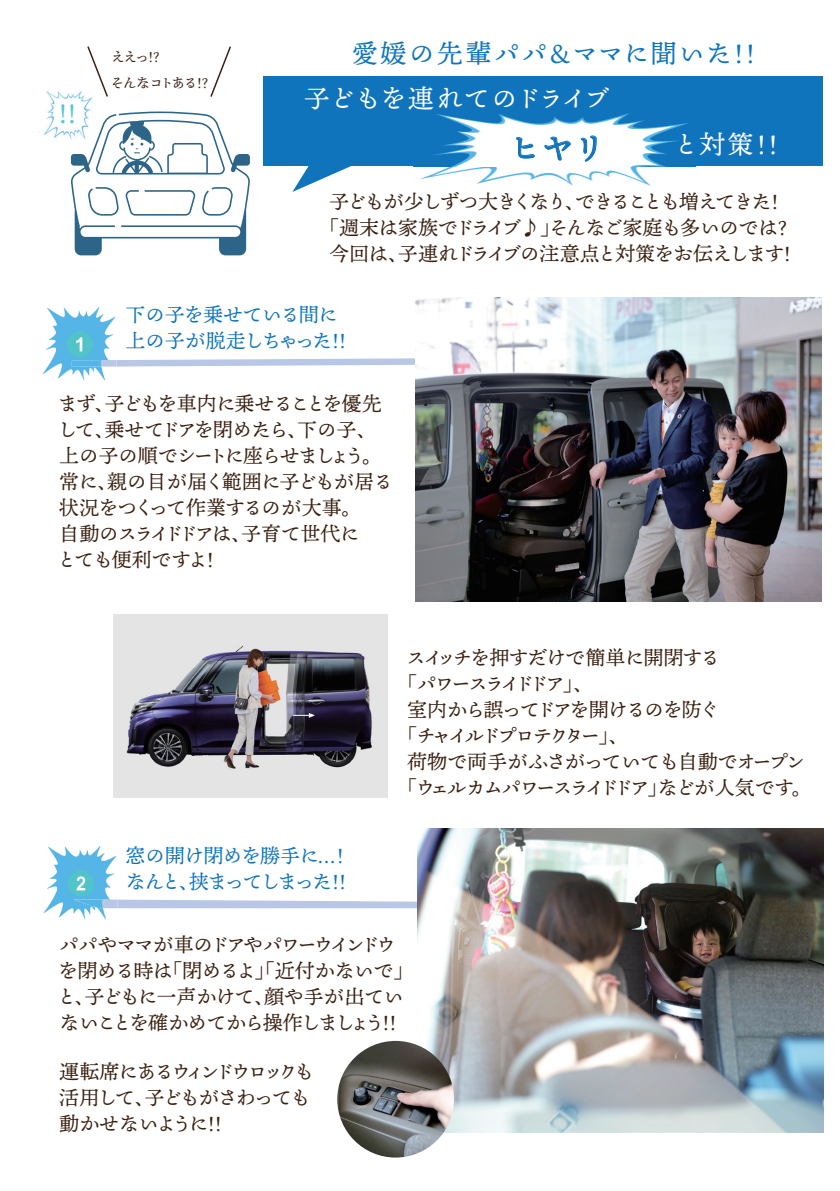
<style>
.page{position:relative;width:840px;height:1191px;background:#fff}
.page>*{position:absolute;margin:0;border:0;box-sizing:border-box;transform-origin:0 0}
.t1{font:34px "Ten Mincho";color:#1074bc}
.t2{font:26px "Ten Mincho";letter-spacing:-.01em;color:#fff}
.t3{font:26px "Ten Mincho";letter-spacing:.07em;color:#1074bc}
.t4{font:24px "BIZ UDP Mincho Medium";color:#5bc6cf}
.t5{font:20px/26px "Ten Mincho";letter-spacing:-.08em;color:#3a2111;text-align:center}
.t6{font:20px/26px "Ten Mincho";letter-spacing:-.055em;color:#3a2111}
.t7{font:20px/26px "Ten Mincho";letter-spacing:-.1em;color:#3a2111}
.t8{font:20px "Ten Mincho";letter-spacing:-.045em;color:#3a2111}
.t9{font:20px/26px "Ten Mincho";letter-spacing:-.065em;color:#1074bc}
.t10{font:20px "Ten Mincho";letter-spacing:-.18em;color:#3a2111}
.t11{font:20px/26px "Ten Mincho";letter-spacing:-.045em;color:#1074bc}
.t12{font:20px "Ten Mincho";letter-spacing:-.125em;color:#3a2111}
.t13{font:14px "Ten Mincho";letter-spacing:-.145em;color:#3a2111}
</style>
<div class="page">
<svg style="left:292px;top:166px;width:59px;height:26px"></svg>
<div style="left:263px;top:76px;width:559px;height:90px;background:#1074bc"></div>
<img style="left:43px;top:90px;width:49px;height:49px">
<svg style="left:71px;top:111px;width:179px;height:144px"></svg>
<svg style="left:116px;top:358px;width:299px;height:8px;background:#c6d2ea"></svg>
<img style="left:415px;top:297px;width:406px;height:304px">
<img style="left:42px;top:307px;width:74px;height:74px">
<img style="left:72px;top:360px;width:44px;height:7px">
<div style="left:66px;top:331px;width:27px;height:26px;background:#52c3c8;border-radius:50%"></div>
<svg style="left:76px;top:337px;width:6px;height:14px"></svg>
<svg style="left:86px;top:46px;width:22px;height:52px"></svg>
<svg style="left:210px;top:46px;width:21px;height:51px"></svg>
<img style="left:413px;top:113px;width:282px;height:73px">
<svg style="left:515px;top:136px;width:20px;height:23px"></svg>
<svg style="left:543px;top:136px;width:28px;height:25px"></svg>
<svg style="left:580px;top:135px;width:17px;height:27px"></svg>
<svg style="left:117px;top:899px;width:300px;height:9px"></svg>
<img style="left:43px;top:846px;width:74px;height:74px">
<img style="left:73px;top:899px;width:44px;height:9px">
<div style="left:68px;top:870px;width:26px;height:26px;background:#52c3c8;border-radius:50%"></div>
<svg style="left:76px;top:876px;width:9px;height:14px"></svg>
<img style="left:417px;top:828px;width:406px;height:304px">
<img style="left:337px;top:1041px;width:116px;height:116px;border-radius:58px">
<img style="left:113px;top:615px;width:274px;height:182px">
<p class="t4" style="left:58px;top:102px;width:20px">!!</p>
<p class="t13" style="left:111px;top:49px;width:53px">ええっ！？</p>
<p class="t3" style="left:352px;top:39px;width:412px">愛媛の先輩パパ&amp;ママに聞いた！！</p>
<p class="t13" style="left:110px;top:75px;width:103px">そんなコトある！？</p>
<p class="t2" style="left:304px;top:84px;width:307px">子どもを連れてのドライブ</p>
<p class="t1" style="left:508px;top:129px;width:99px">ヒヤリ</p>
<p class="t2" style="left:672px;top:129px;width:114px">と対策！！</p>
<p class="t5" style="left:319px;top:189px;width:479px">子どもが少しずつ大きくなり、できることも増えてきた！「週末は家族でドライブ♪」そんなご家庭も多いのでは？今回は、子連れドライブの注意点と対策をお伝えします！</p>
<p class="t11" style="left:125px;top:302px;width:228px">下の子を乗せている間に上の子が脱走しちゃった！！</p>
<p class="t5" style="left:57px;top:391px;width:337px;text-align:left">まず、子どもを車内に乗せることを優先して、乗せてドアを閉めたら、下の子、上の子の順でシートに座らせましょう。常に、親の目が届く範囲に子どもが居る状況をつくって作業するのが大事。<br>自動のスライドドアは、子育て世代に<br>とても便利ですよ！</p>
<p class="t9" style="left:125px;top:843px;width:228px">窓の開け閉めを勝手に…！なんと、挟まってしまった！！</p>
<p class="t8" style="left:405px;top:646px;width:316px">スイッチを押すだけで簡単に開閉する</p>
<p class="t10" style="left:397px;top:672px;width:197px">「パワースライドドア」、</p>
<p class="t5" style="left:407px;top:697px;width:313px">室内から誤ってドアを開けるのを防ぐ</p>
<p class="t10" style="left:397px;top:724px;width:232px">「チャイルドプロテクター」、</p>
<p class="t8" style="left:407px;top:750px;width:400px">荷物で両手がふさがっていても自動でオープン</p>
<p class="t12" style="left:397px;top:776px;width:416px">「ウェルカムパワースライドドア」などが人気です。</p>
<p class="t6" style="left:57px;top:931px;width:358px">パパやママが車のドアやパワーウインドウを閉める時は「閉めるよ」「近付かないで」と、子どもに一声かけて、顔や手が出ていないことを確かめてから操作しましょう！！</p>
<p class="t7" style="left:59px;top:1059px;width:256px">運転席にあるウィンドウロックも活用して、子どもがさわっても動かせないように！！</p>
</div>
